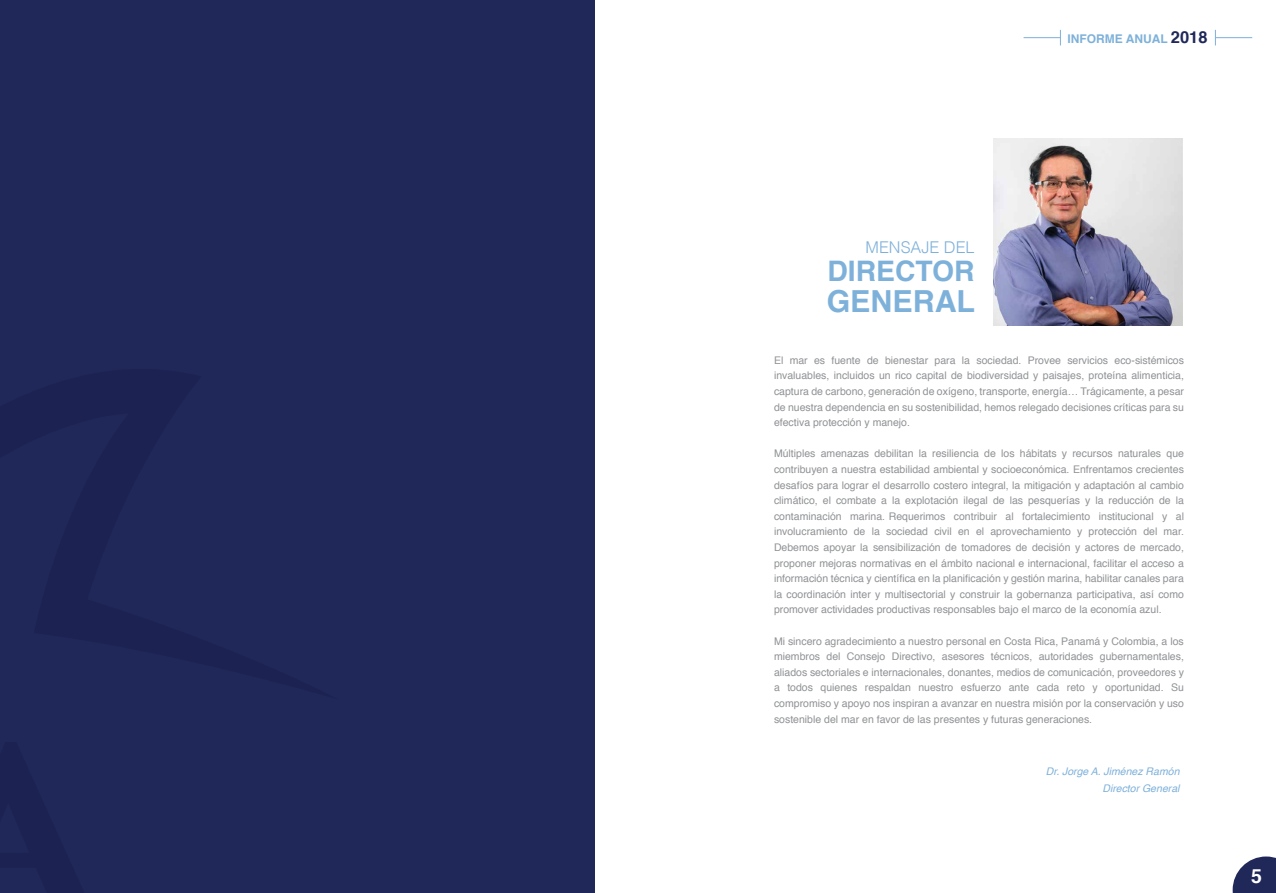
<style>
.page{position:relative;width:1276px;height:893px;background:#fff}
.page>*{position:absolute;margin:0;border:0;box-sizing:border-box;transform-origin:0 0}
.t1{font:700 30.3px "Helvetica";color:#7eb1da}
.t2{font:700 28.2px "Helvetica";color:#7eb1da}
.t3{font:700 19.5px "Helvetica";color:#fff}
.t4{font:300 16.2px "Helvetica";color:#7eb1da}
.t5{font:700 12px "Helvetica";color:#7eb1da}
.t6{font:10.5px/15.6px "Helvetica";color:#909295;text-align:justify}
.t7{font:italic 10.5px/16.8px "Helvetica";color:#7eb1da;text-align:right}
.s1{font-size:16.5px;color:#202859}
</style>
<div class="page">
<div style="left:0;top:0;width:595px;height:893px;background:#202859"></div>
<svg style="left:1215px;top:30px;width:1px;height:15px"></svg>
<svg style="left:1060px;top:30px;width:1px;height:15px"></svg>
<hr style="left:1215px;top:37px;width:37px;height:1px;background:#7eb1da">
<hr style="left:1023px;top:37px;width:37px;height:1px;background:#7eb1da">
<img style="left:994px;top:139px;width:188px;height:187px">
<svg style="left:1232px;top:856px;width:44px;height:37px"></svg>
<p class="t5" style="left:1067px;top:30px;width:142px">INFORME ANUAL <span class="s1">2018</span></p>
<h3 class="t4" style="left:865px;top:233px;width:111px">MENSAJE DEL</h3>
<h2 class="t2" style="left:827px;top:248px;width:149px">DIRECTOR</h2>
<h1 class="t1" style="left:826px;top:277px;width:150px">GENERAL</h1>
<p class="t6" style="left:774px;top:353px;width:411px">El mar es fuente de bienestar para la sociedad. Provee servicios eco-sistémicos invaluables, incluidos un rico capital de biodiversidad y paisajes, proteína alimenticia, captura de carbono, generación de oxígeno, transporte, energía… Trágicamente, a pesar de nuestra dependencia en su sostenibilidad, hemos relegado decisiones críticas para su efectiva protección y manejo.</p>
<p class="t6" style="left:774px;top:446px;width:411px">Múltiples amenazas debilitan la resiliencia de los hábitats y recursos naturales que contribuyen a nuestra estabilidad ambiental y socioeconómica. Enfrentamos crecientes desafíos para lograr el desarrollo costero integral, la mitigación y adaptación al cambio climático, el combate a la explotación ilegal de las pesquerías y la reducción de la contaminación marina. Requerimos contribuir al fortalecimiento institucional y al involucramiento de la sociedad civil en el aprovechamiento y protección del mar.<br>Debemos apoyar la sensibilización de tomadores de decisión y actores de mercado, proponer mejoras normativas en el ámbito nacional e internacional, facilitar el acceso a información técnica y científica en la planificación y gestión marina, habilitar canales para la coordinación inter y multisectorial y construir la gobernanza participativa, así como promover actividades productivas responsables bajo el marco de la economía azul.</p>
<p class="t6" style="left:774px;top:633px;width:411px">Mi sincero agradecimiento a nuestro personal en Costa Rica, Panamá y Colombia, a los miembros del Consejo Directivo, asesores técnicos, autoridades gubernamentales, aliados sectoriales e internacionales, donantes, medios de comunicación, proveedores y a todos quienes respaldan nuestro esfuerzo ante cada reto y oportunidad. Su compromiso y apoyo nos inspiran a avanzar en nuestra misión por la conservación y uso sostenible del mar en favor de las presentes y futuras generaciones.</p>
<p class="t7" style="left:1045px;top:763px;width:135px">Dr. Jorge A. Jiménez Ramón<br>Director General</p>
<h3 class="t3" style="left:1251px;top:861px;width:12px">5</h3>
</div>
